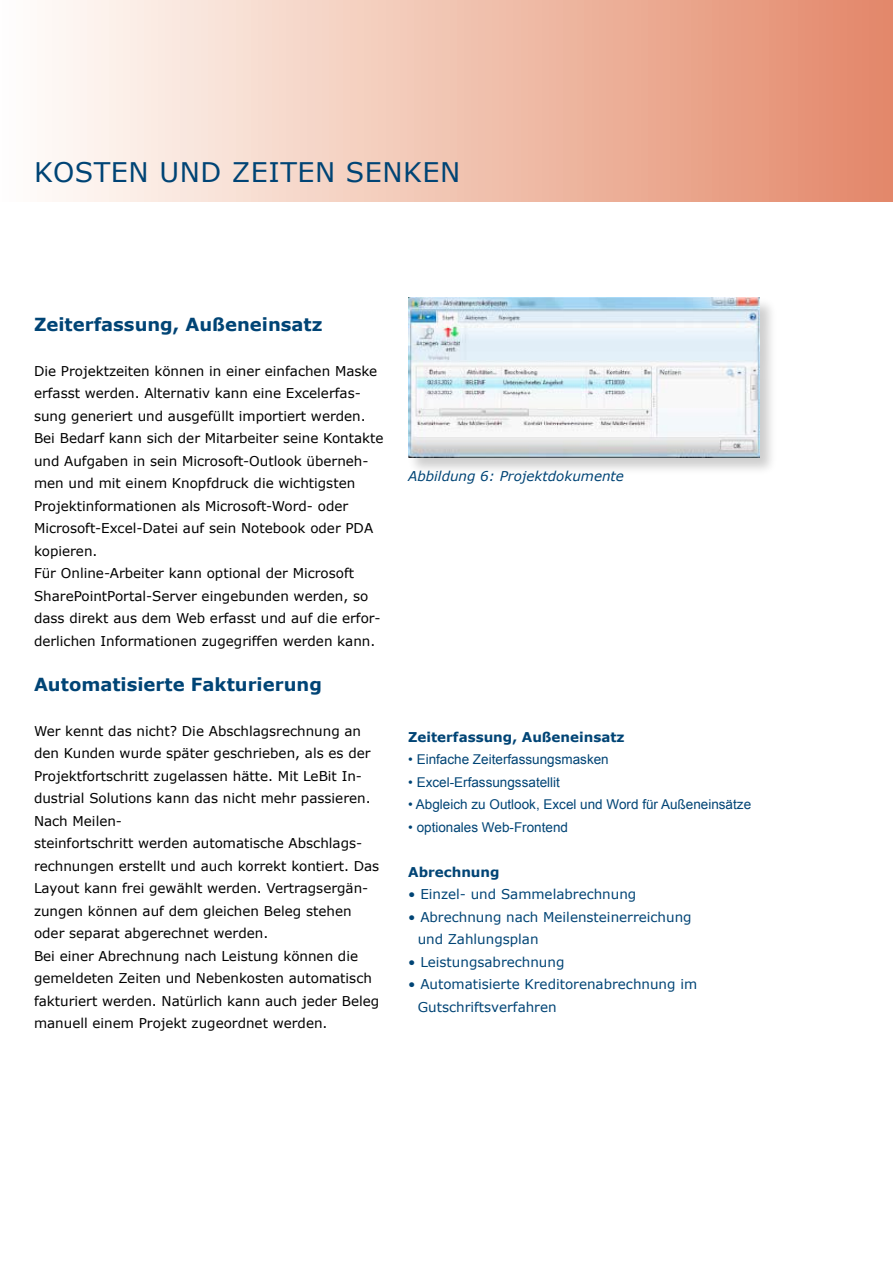
<style>
.page{position:relative;width:893px;height:1263px;background:#fff}
.page>*{position:absolute;margin:0;border:0;box-sizing:border-box;transform-origin:0 0}
.t1{font:27px "Verdana";color:#004475}
.t2{font:700 18px "Verdana";color:#004475}
.t3{font:13.5px/22.5px "Verdana";color:#000}
.t4{font:13.5px/22.5px "Verdana";color:#004475}
.t5{font:13.5px "Arial";color:#004475}
.t6{font:700 13.5px "Verdana";color:#004475}
.t7{font:italic 13.5px "Verdana";color:#004475}
</style>
<div class="page">
<div style="left:0;top:0;width:893px;height:202px;background:linear-gradient(to right,#fffffd,#e38969)"></div>
<div style="left:407px;top:296px;width:371px;height:181px;background:#000;opacity:.2"></div>
<img style="left:408px;top:298px;width:351px;height:159px">
<h1 class="t1" style="left:34px;top:153px;width:60px">Kosten</h1>
<h1 class="t1" style="left:159px;top:153px;width:21px">und</h1>
<h1 class="t1" style="left:232px;top:153px;width:36px">Zeiten</h1>
<h1 class="t1" style="left:346px;top:153px;width:20px">senken</h1>
<h2 class="t2" style="left:34px;top:311px;width:290px">Zeiterfassung, Außeneinsatz</h2>
<p class="t3" style="left:34px;top:359px;width:351px">Die Projektzeiten können in einer einfachen Maske erfasst werden. Alternativ kann eine Excelerfas&shy;sung generiert und ausgefüllt importiert werden.<br>Bei Bedarf kann sich der Mitarbeiter seine Kontakte und Aufgaben in sein Microsoft-Outlook überneh&shy;men und mit einem Knopfdruck die wichtigsten Projektinformationen als Microsoft-Word- oder Microsoft-Excel-Datei auf sein Notebook oder PDA kopieren.<br>Für Online-Arbeiter kann optional der Microsoft SharePointPortal-Server eingebunden werden, so dass direkt aus dem Web erfasst und auf die erfor&shy;derlichen Informationen zugegriffen werden kann.</p>
<h2 class="t2" style="left:34px;top:671px;width:289px">Automatisierte Fakturierung</h2>
<p class="t3" style="left:34px;top:719px;width:347px">Wer kennt das nicht? Die Abschlagsrechnung an den Kunden wurde später geschrieben, als es der Projektfortschritt zugelassen hätte. Mit LeBit In&shy;dustrial Solutions kann das nicht mehr passieren.<br>Nach Meilen-<br>steinfortschritt werden automatische Abschlags&shy;rechnungen erstellt und auch korrekt kontiert. Das Layout kann frei gewählt werden. Vertragsergän&shy;zungen können auf dem gleichen Beleg stehen oder separat abgerechnet werden.<br>Bei einer Abrechnung nach Leistung können die gemeldeten Zeiten und Nebenkosten automatisch fakturiert werden. Natürlich kann auch jeder Beleg manuell einem Projekt zugeordnet werden.</p>
<p class="t6" style="left:408px;top:727px;width:218px">Zeiterfassung, Außeneinsatz</p>
<p class="t7" style="left:408px;top:467px;width:217px">Abbildung 6: Projektdokumente</p>
<p class="t5" style="left:408px;top:751px;width:202px">• Einfache Zeiterfassungsmasken</p>
<p class="t5" style="left:408px;top:773px;width:153px">• Excel-Erfassungssatellit</p>
<p class="t5" style="left:408px;top:796px;width:344px">• Abgleich zu Outlook, Excel und Word für Außeneinsätze</p>
<p class="t5" style="left:408px;top:818px;width:161px">• optionales Web-Frontend</p>
<p class="t6" style="left:408px;top:862px;width:93px">Abrechnung</p>
<p class="t4" style="left:408px;top:883px;width:230px">• Einzel- und Sammelabrechnung</p>
<p class="t4" style="left:418px;top:905px;width:275px;text-indent:-10px">• Abrechnung nach Meilensteinerreichung und Zahlungsplan</p>
<p class="t4" style="left:408px;top:950px;width:158px">• Leistungsabrechnung</p>
<p class="t4" style="left:418px;top:973px;width:281px;text-indent:-10px">• Automatisierte Kreditorenabrechnung im<br>Gutschriftsverfahren</p>
</div>
